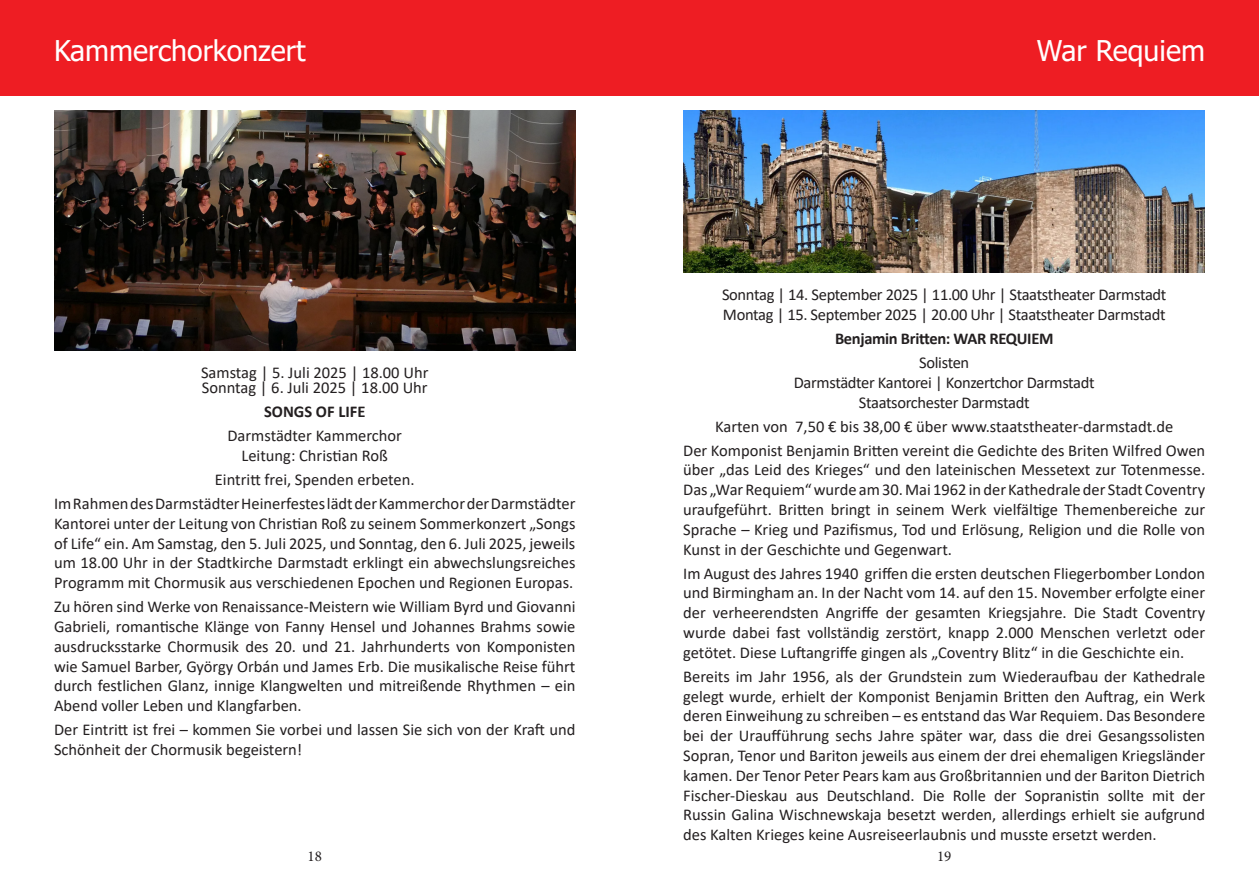
<style>
.page{position:relative;width:1259px;height:893px;background:#fff}
.page>*{position:absolute;margin:0;border:0;box-sizing:border-box;transform-origin:0 0}
.t1{font:28.5px "Tahoma";color:#fff}
.t2{font:16.5px/19.8px "Calibri";color:#231f20;text-align:justify}
.t3{font:16.5px "Calibri";letter-spacing:-.02em;color:#231f20}
.t4{font:700 16.5px "Calibri";letter-spacing:-.02em;color:#231f20}
.t5{font:700 16.5px "Calibri";color:#231f20}
.t6{font:15px "Minion Pro";color:#231f20}
</style>
<div class="page">
<div style="left:0;top:0;width:629px;height:96px;background:#ee1d23"></div>
<img style="left:54px;top:111px;width:521px;height:240px">
<div style="left:629px;top:0;width:630px;height:96px;background:#ee1d23"></div>
<img style="left:683px;top:111px;width:522px;height:162px">
<p class="t1" style="left:54px;top:31px;width:253px">Kammerchorkonzert</p>
<p class="t1" style="left:1037px;top:31px;width:170px">War Requiem</p>
<p class="t2" style="left:201px;top:362px;width:229px">Samstag | 5. Juli 2025 | 18.00 Uhr</p>
<p class="t2" style="left:202px;top:377px;width:227px">Sonntag | 6. Juli 2025 | 18.00 Uhr</p>
<p class="t5" style="left:264px;top:400px;width:103px">SONGS OF LIFE</p>
<p class="t2" style="left:227px;top:425px;width:176px">Darmstädter Kammerchor</p>
<p class="t2" style="left:241px;top:445px;width:148px">Leitung: Christian Roß</p>
<p class="t2" style="left:215px;top:469px;width:201px">Eintritt frei, Spenden erbeten.</p>
<p class="t2" style="left:54px;top:493px;width:523px">Im Rahmen des Darmstädter Heinerfestes lädt der Kammerchor der Darmstädter Kantorei unter der Leitung von Christian Roß zu seinem Sommerkonzert „Songs of Life“ ein. Am Samstag, den 5. Juli 2025, und Sonntag, den 6. Juli 2025, jeweils um 18.00 Uhr in der Stadtkirche Darmstadt erklingt ein abwechslungsreiches Programm mit Chormusik aus verschiedenen Epochen und Regionen Europas.</p>
<p class="t2" style="left:54px;top:596px;width:523px">Zu hören sind Werke von Renaissance-Meistern wie William Byrd und Giovanni Gabrieli, romantische Klänge von Fanny Hensel und Johannes Brahms sowie ausdrucksstarke Chormusik des 20. und 21. Jahrhunderts von Komponisten wie Samuel Barber, György Orbán und James Erb. Die musikalische Reise führt durch festlichen Glanz, innige Klangwelten und mitreißende Rhythmen – ein Abend voller Leben und Klangfarben.</p>
<p class="t2" style="left:54px;top:719px;width:523px">Der Eintritt ist frei – kommen Sie vorbei und lassen Sie sich von der Kraft und<br>Schönheit der Chormusik begeistern!</p>
<p class="t3" style="left:722px;top:283px;width:446px">Sonntag | 14. September 2025 | 11.00 Uhr | Staatstheater Darmstadt</p>
<p class="t3" style="left:723px;top:303px;width:444px">Montag | 15. September 2025 | 20.00 Uhr | Staatstheater Darmstadt</p>
<p class="t4" style="left:835px;top:327px;width:220px">Benjamin Britten: WAR REQUIEM</p>
<p class="t3" style="left:919px;top:351px;width:52px">Solisten</p>
<p class="t3" style="left:793px;top:371px;width:302px">Darmstädter Kantorei | Konzertchor Darmstadt</p>
<p class="t3" style="left:859px;top:391px;width:172px">Staatsorchester Darmstadt</p>
<p class="t2" style="left:715px;top:416px;width:460px">Karten von 7,50 € bis 38,00 € über www.staatstheater-darmstadt.de</p>
<p class="t2" style="left:683px;top:440px;width:523px">Der Komponist Benjamin Britten vereint die Gedichte des Briten Wilfred Owen über „das Leid des Krieges“ und den lateinischen Messetext zur Totenmesse.<br>Das „War Requiem“ wurde am 30. Mai 1962 in der Kathedrale der Stadt Coventry uraufgeführt. Britten bringt in seinem Werk vielfältige Themenbereiche zur Sprache – Krieg und Pazifismus, Tod und Erlösung, Religion und die Rolle von Kunst in der Geschichte und Gegenwart.</p>
<p class="t2" style="left:683px;top:563px;width:523px">Im August des Jahres 1940 griffen die ersten deutschen Fliegerbomber London und Birmingham an. In der Nacht vom 14. auf den 15. November erfolgte einer der verheerendsten Angriffe der gesamten Kriegsjahre. Die Stadt Coventry wurde dabei fast vollständig zerstört, knapp 2.000 Menschen verletzt oder getötet. Diese Luftangriffe gingen als „Coventry Blitz“ in die Geschichte ein.</p>
<p class="t2" style="left:683px;top:666px;width:523px">Bereits im Jahr 1956, als der Grundstein zum Wiederaufbau der Kathedrale gelegt wurde, erhielt der Komponist Benjamin Britten den Auftrag, ein Werk deren Einweihung zu schreiben – es entstand das War Requiem. Das Besondere bei der Uraufführung sechs Jahre später war, dass die drei Gesangssolisten Sopran, Tenor und Bariton jeweils aus einem der drei ehemaligen Kriegsländer kamen. Der Tenor Peter Pears kam aus Großbritannien und der Bariton Dietrich Fischer-Dieskau aus Deutschland. Die Rolle der Sopranistin sollte mit der Russin Galina Wischnewskaja besetzt werden, allerdings erhielt sie aufgrund des Kalten Krieges keine Ausreiseerlaubnis und musste ersetzt werden.</p>
<p class="t6" style="left:307px;top:846px;width:16px">18</p>
<p class="t6" style="left:937px;top:846px;width:16px">19</p>
</div>
